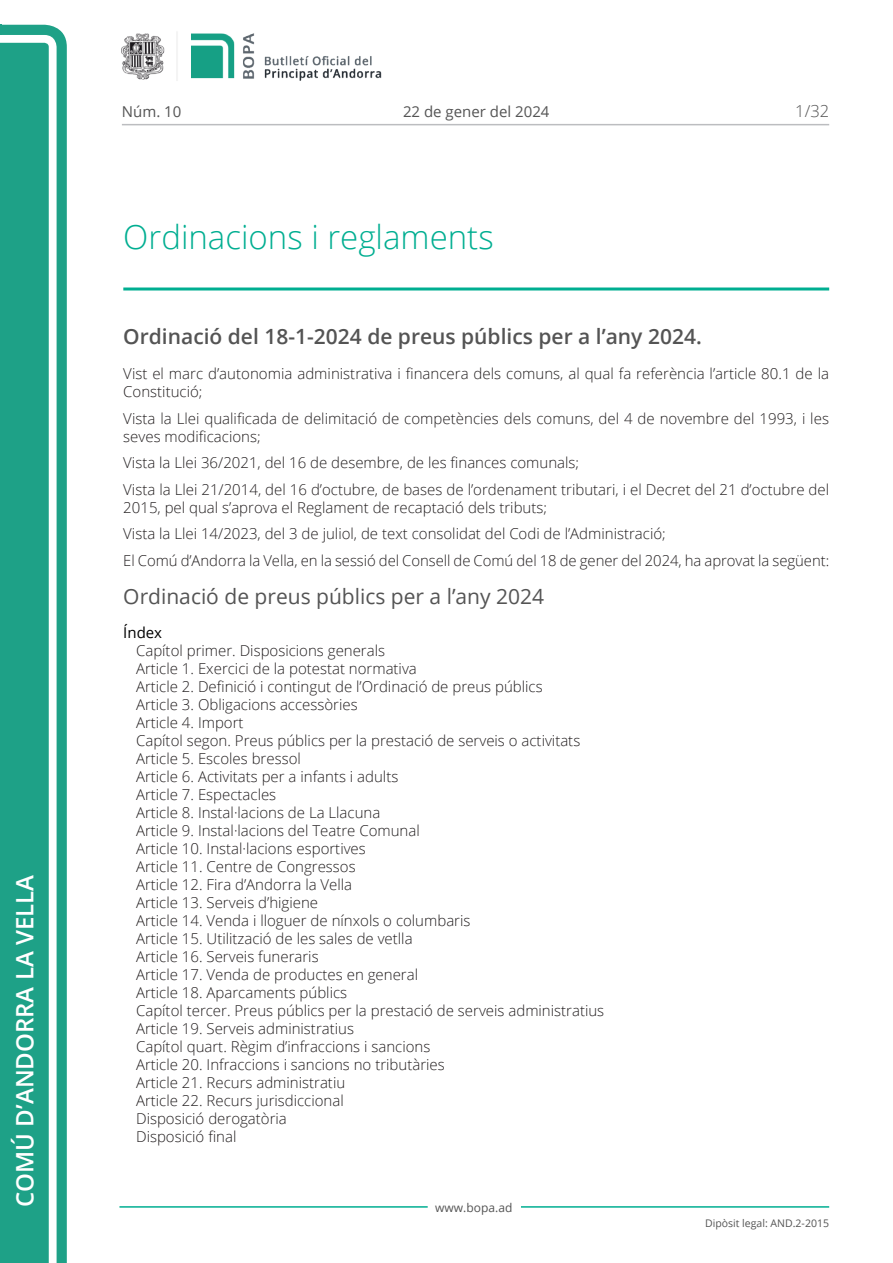
<style>
.page{position:relative;width:893px;height:1263px;background:#fff}
.page>*{position:absolute;margin:0;border:0;box-sizing:border-box;transform-origin:0 0}
.Titol_2_PAG{font:300 33px "Open Sans";color:#00ae91}
.t1{font:600 24px "Open Sans";color:#fff}
.Titol_3{font:600 21px "Open Sans";color:#545454}
.Titol_4{font:21px "Open Sans";color:#545454}
.num_pagina{font:300 16.5px "Open Sans";color:#545454}
.Body_text_NOS{font:300 15px "Open Sans";color:#231f20}
.Body_text{font:300 15px/18px "Open Sans";color:#231f20}
.carrer{font:15px "Open Sans";color:#545454}
.Body_text_i{font:300 15px "Open Sans";color:#231f20}
.Titol_7{font:15px "Open Sans";color:#000}
.t2{font:12px "Open Sans";color:#545454}
.t3{font:10.5px "Open Sans";color:#545454}
</style>
<div class="page">
<svg style="left:0;top:25px;width:67px;height:1238px;fill:#1ea187"></svg>
<div style="left:0;top:43px;width:49px;height:1220px;background:#1ea187"></div>
<img style="left:122px;top:32px;width:260px;height:49px">
<hr style="left:119px;top:1206px;width:309px;height:2px;background:#00ae91">
<hr style="left:521px;top:1206px;width:308px;height:2px;background:#00ae91">
<hr style="left:122px;top:124px;width:707px;height:1px;background:#bcbdc0">
<hr style="left:123px;top:287px;width:706px;height:3px;background:#00ae91">
<p class="t1" style="left:8px;top:1207px;width:331px;rotate:-90deg">Comú d’Andorra la Vella</p>
<p class="carrer" style="left:122px;top:102px;width:61px">Núm. 10</p>
<p class="carrer" style="left:403px;top:102px;width:148px">22 de gener del 2024</p>
<p class="Titol_2_PAG" style="left:123px;top:215px;width:372px">Ordinacions i reglaments</p>
<p class="num_pagina" style="left:795px;top:100px;width:35px">1/32</p>
<p class="Titol_3" style="left:123px;top:322px;width:580px">Ordinació del 18-1-2024 de preus públics per a l’any 2024.</p>
<p class="Body_text" style="left:123px;top:364px;width:707px">Vist el marc d’autonomia administrativa i financera dels comuns, al qual fa referència l’article 80.1 de la<br>Constitució;</p>
<p class="Body_text" style="left:123px;top:409px;width:707px">Vista la Llei qualificada de delimitació de competències dels comuns, del 4 de novembre del 1993, i les seves modificacions;</p>
<p class="Body_text" style="left:123px;top:453px;width:457px">Vista la Llei 36/2021, del 16 de desembre, de les finances comunals;</p>
<p class="Body_text" style="left:123px;top:480px;width:707px">Vista la Llei 21/2014, del 16 d’octubre, de bases de l’ordenament tributari, i el Decret del 21 d’octubre del<br>2015, pel qual s’aprova el Reglament de recaptació dels tributs;</p>
<p class="Body_text" style="left:123px;top:525px;width:544px">Vista la Llei 14/2023, del 3 de juliol, de text consolidat del Codi de l’Administració;</p>
<p class="Body_text" style="left:123px;top:551px;width:707px">El Comú d’Andorra la Vella, en la sessió del Consell de Comú del 18 de gener del 2024, ha aprovat la següent:</p>
<p class="Titol_4" style="left:123px;top:582px;width:422px">Ordinació de preus públics per a l’any 2024</p>
<p class="Titol_7" style="left:123px;top:622px;width:40px">Índex</p>
<p class="Body_text_NOS" style="left:136px;top:640px;width:251px">Capítol primer. Disposicions generals</p>
<p class="Body_text_NOS" style="left:136px;top:658px;width:282px">Article 1. Exercici de la potestat normativa</p>
<p class="Body_text_NOS" style="left:136px;top:676px;width:408px">Article 2. Definició i contingut de l’Ordinació de preus públics</p>
<p class="Body_text_NOS" style="left:136px;top:694px;width:223px">Article 3. Obligacions accessòries</p>
<p class="Body_text_NOS" style="left:136px;top:712px;width:109px">Article 4. Import</p>
<p class="Body_text_NOS" style="left:136px;top:730px;width:446px">Capítol segon. Preus públics per la prestació de serveis o activitats</p>
<p class="Body_text_NOS" style="left:136px;top:748px;width:166px">Article 5. Escoles bressol</p>
<p class="Body_text_NOS" style="left:136px;top:766px;width:264px">Article 6. Activitats per a infants i adults</p>
<p class="Body_text_NOS" style="left:136px;top:784px;width:142px">Article 7. Espectacles</p>
<p class="Body_text_NOS" style="left:136px;top:802px;width:246px">Article 8. Instal·lacions de La Llacuna</p>
<p class="Body_text_NOS" style="left:136px;top:820px;width:285px">Article 9. Instal·lacions del Teatre Comunal</p>
<p class="Body_text_NOS" style="left:136px;top:838px;width:231px">Article 10. Instal·lacions esportives</p>
<p class="Body_text_NOS" style="left:136px;top:856px;width:221px">Article 11. Centre de Congressos</p>
<p class="Body_text_NOS" style="left:136px;top:874px;width:218px">Article 12. Fira d’Andorra la Vella</p>
<p class="Body_text_NOS" style="left:136px;top:892px;width:184px">Article 13. Serveis d’higiene</p>
<p class="Body_text_NOS" style="left:136px;top:910px;width:336px">Article 14. Venda i lloguer de nínxols o columbaris</p>
<p class="Body_text_NOS" style="left:136px;top:928px;width:278px">Article 15. Utilització de les sales de vetlla</p>
<p class="Body_text_NOS" style="left:136px;top:946px;width:184px">Article 16. Serveis funeraris</p>
<p class="Body_text_NOS" style="left:136px;top:964px;width:284px">Article 17. Venda de productes en general</p>
<p class="Body_text_NOS" style="left:136px;top:982px;width:213px">Article 18. Aparcaments públics</p>
<p class="Body_text_NOS" style="left:136px;top:1000px;width:470px">Capítol tercer. Preus públics per la prestació de serveis administratius</p>
<p class="Body_text_NOS" style="left:136px;top:1018px;width:219px">Article 19. Serveis administratius</p>
<p class="Body_text_NOS" style="left:136px;top:1036px;width:296px">Capítol quart. Règim d’infraccions i sancions</p>
<p class="Body_text_NOS" style="left:136px;top:1054px;width:310px">Article 20. Infraccions i sancions no tributàries</p>
<p class="Body_text_NOS" style="left:136px;top:1072px;width:211px">Article 21. Recurs administratiu</p>
<p class="Body_text_NOS" style="left:136px;top:1090px;width:209px">Article 22. Recurs jurisdiccional</p>
<p class="Body_text_NOS" style="left:136px;top:1108px;width:152px">Disposició derogatòria</p>
<p class="Body_text_i" style="left:136px;top:1126px;width:102px">Disposició final</p>
<p class="t2" style="left:435px;top:1199px;width:79px">www.bopa.ad</p>
<p class="t3" style="left:705px;top:1216px;width:125px">Dipòsit legal: AND.2-2015</p>
</div>
